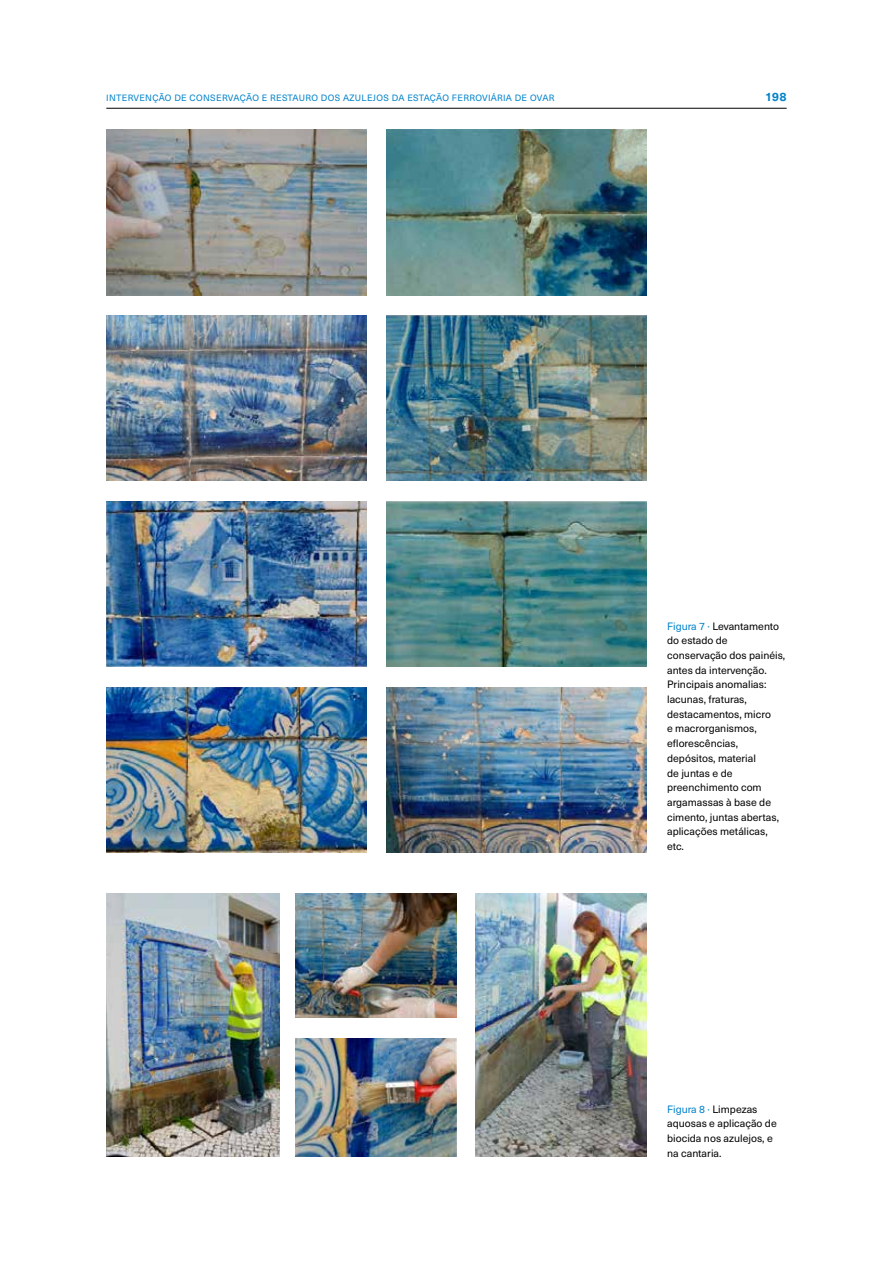
<style>
.page{position:relative;width:893px;height:1263px;background:#fff}
.page>*{position:absolute;margin:0;border:0;box-sizing:border-box;transform-origin:0 0}
.t1{font:700 12px "Neue Haas Unica Pro";color:#0082ca}
.t2{font:10.5px/14.7px "Neue Haas Unica Pro";color:#000}
.t3{font:9px "Neue Haas Unica Pro";letter-spacing:.025em;color:#0082ca}
.s1{color:#0082ca}
</style>
<div class="page">
<hr style="left:106px;top:108px;width:681px;height:1px;background:#000">
<img style="left:106px;top:130px;width:260px;height:165px">
<img style="left:106px;top:316px;width:260px;height:165px">
<img style="left:106px;top:501px;width:260px;height:166px">
<img style="left:106px;top:687px;width:260px;height:165px">
<img style="left:387px;top:130px;width:259px;height:165px">
<img style="left:387px;top:316px;width:259px;height:165px">
<img style="left:387px;top:501px;width:259px;height:166px">
<img style="left:387px;top:687px;width:259px;height:165px">
<img style="left:106px;top:894px;width:173px;height:263px">
<img style="left:296px;top:894px;width:161px;height:123px">
<img style="left:475px;top:894px;width:171px;height:263px">
<img style="left:296px;top:1038px;width:161px;height:119px">
<p class="t3" style="left:106px;top:92px;width:450px">INTERVENÇÃO DE CONSERVAÇÃO E RESTAURO DOS AZULEJOS DA ESTAÇÃO FERROVIÁRIA DE OVAR</p>
<p class="t1" style="left:765px;top:89px;width:23px">198</p>
<p class="t2" style="left:667px;top:619px;width:120px"><span class="s1">Figura 7 ·</span> Levantamento do estado de conservação dos painéis, antes da intervenção.<br>Principais anomalias: lacunas, fraturas, destacamentos, micro<br>e macrorganismos, eflorescências, depósitos, material<br>de juntas e de preenchimento com argamassas à base de cimento, juntas abertas, aplicações metálicas, etc.</p>
<p class="t2" style="left:667px;top:1102px;width:111px"><span class="s1">Figura 8 ·</span> Limpezas aquosas e aplicação de biocida nos azulejos, e na cantaria.</p>
</div>
